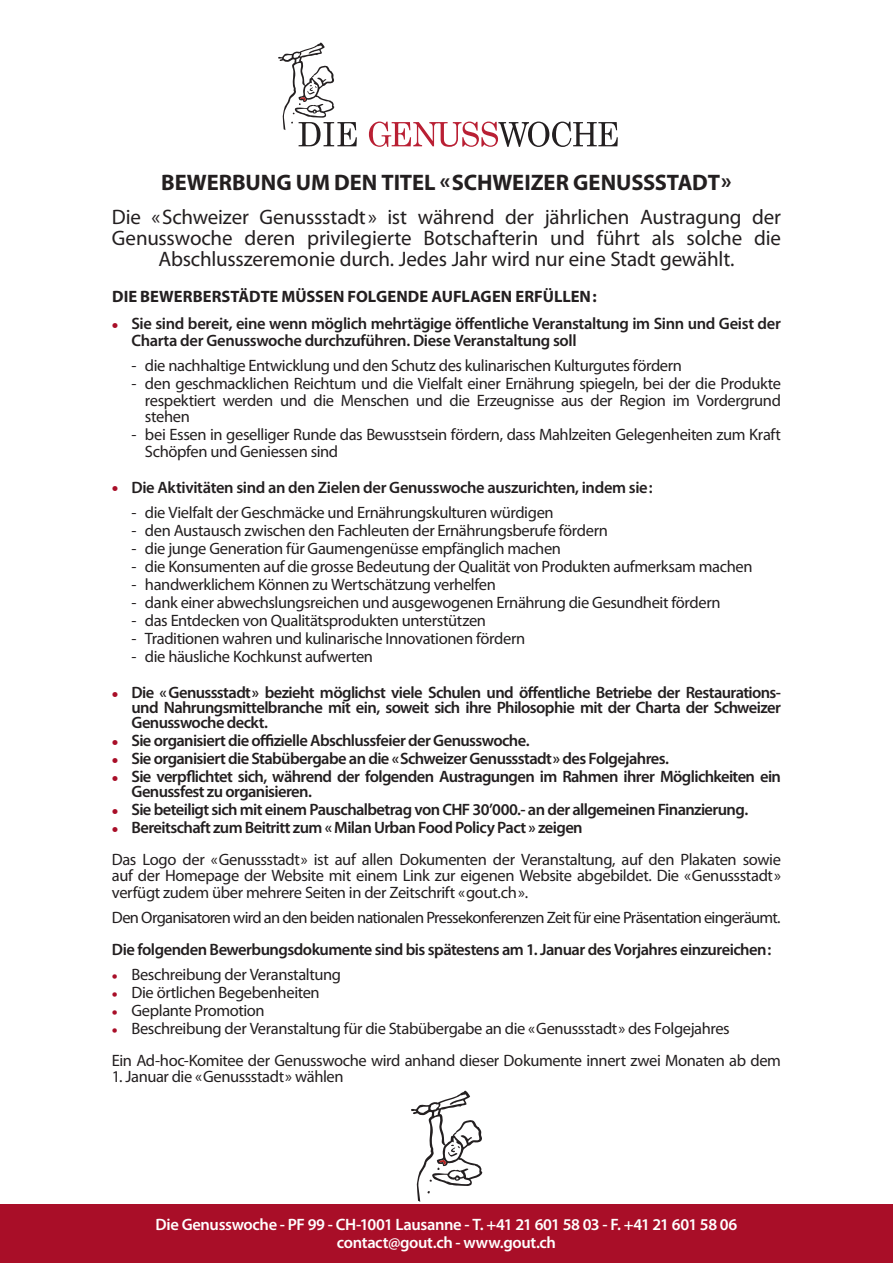
<style>
.page{position:relative;width:893px;height:1263px;background:#fff}
.page>*{position:absolute;margin:0;border:0;box-sizing:border-box;transform-origin:0 0}
.t1{font:700 22.5px "Myriad Pro";letter-spacing:-.005em;color:#231f20}
.t2{font:21px/21px "Myriad Pro";letter-spacing:-.01em;color:#231f20;text-align:center}
.t3{font:16.5px/16.5px "Myriad Pro";letter-spacing:-.025em;color:#231f20;text-align:justify}
.t4{font:600 16.5px/15px "Myriad Pro";letter-spacing:-.035em;color:#231f20}
.t5{font:16.5px "Myriad Pro";letter-spacing:-.045em;color:#231f20}
.t6{font:600 16.5px "Myriad Pro";letter-spacing:-.025em;color:#fff}
.t7{font:700 16.5px "Myriad Pro";letter-spacing:.005em;color:#231f20}
.s1{font-size:21px;color:#a90e28}
</style>
<div class="page">
<div style="left:0;top:1204px;width:893px;height:59px;background:#a90e28"></div>
<svg style="left:278px;top:43px;width:79px;height:103px"></svg>
<svg style="left:369px;top:122px;width:249px;height:25px"></svg>
<svg style="left:411px;top:1090px;width:72px;height:112px"></svg>
<p class="t1" style="left:161px;top:168px;width:572px">BEWERBUNG UM DEN TITEL «SCHWEIZER GENUSSSTADT»</p>
<p class="t2" style="left:112px;top:206px;width:671px">Die «Schweizer Genussstadt» ist während der jährlichen Austragung der<br>Genusswoche deren privilegierte Botschafterin und führt als solche die<br>Abschlusszeremonie durch. Jedes Jahr wird nur eine Stadt gewählt.</p>
<p class="t7" style="left:112px;top:286px;width:486px">DIE BEWERBERSTÄDTE MÜSSEN FOLGENDE AUFLAGEN ERFÜLLEN:</p>
<p class="t4" style="left:131px;top:315px;width:651px;line-height:16.5px;text-indent:-20px"><span class="s1">•</span> Sie sind bereit, eine wenn möglich mehrtägige öffentliche Veranstaltung im Sinn und Geist der<br>Charta der Genusswoche durchzuführen. Diese Veranstaltung soll</p>
<p class="t3" style="left:131px;top:357px;width:552px">- die nachhaltige Entwicklung und den Schutz des kulinarischen Kulturgutes fördern</p>
<p class="t3" style="left:145px;top:375px;width:638px;text-indent:-13px">- den geschmacklichen Reichtum und die Vielfalt einer Ernährung spiegeln, bei der die Produkte respektiert werden und die Menschen und die Erzeugnisse aus der Region im Vordergrund stehen</p>
<p class="t3" style="left:145px;top:426px;width:637px;text-indent:-13px">- bei Essen in geselliger Runde das Bewusstsein fördern, dass Mahlzeiten Gelegenheiten zum Kraft<br>Schöpfen und Geniessen sind</p>
<p class="t4" style="left:112px;top:479px;width:542px"><span class="s1">•</span> Die Aktivitäten sind an den Zielen der Genusswoche auszurichten, indem sie:</p>
<p class="t3" style="left:131px;top:504px;width:424px">- die Vielfalt der Geschmäcke und Ernährungskulturen würdigen</p>
<p class="t3" style="left:131px;top:522px;width:478px">- den Austausch zwischen den Fachleuten der Ernährungsberufe fördern</p>
<p class="t3" style="left:131px;top:540px;width:431px">- die junge Generation für Gaumengenüsse empfänglich machen</p>
<p class="t3" style="left:131px;top:558px;width:623px">- die Konsumenten auf die grosse Bedeutung der Qualität von Produkten aufmerksam machen</p>
<p class="t3" style="left:131px;top:576px;width:366px">- handwerklichem Können zu Wertschätzung verhelfen</p>
<p class="t3" style="left:131px;top:594px;width:591px">- dank einer abwechslungsreichen und ausgewogenen Ernährung die Gesundheit fördern</p>
<p class="t3" style="left:131px;top:612px;width:356px">- das Entdecken von Qualitätsprodukten unterstützen</p>
<p class="t3" style="left:131px;top:630px;width:395px">- Traditionen wahren und kulinarische Innovationen fördern</p>
<p class="t3" style="left:131px;top:648px;width:243px">- die häusliche Kochkunst aufwerten</p>
<p class="t4" style="left:131px;top:685px;width:651px;text-align:justify;text-indent:-20px"><span class="s1">•</span> Die «Genussstadt» bezieht möglichst viele Schulen und öffentliche Betriebe der Restaurations&shy;und Nahrungsmittelbranche mit ein, soweit sich ihre Philosophie mit der Charta der Schweizer Genusswoche deckt.</p>
<p class="t4" style="left:112px;top:733px;width:419px"><span class="s1">•</span> Sie organisiert die offizielle Abschlussfeier der Genusswoche.</p>
<p class="t4" style="left:112px;top:751px;width:559px"><span class="s1">•</span> Sie organisiert die Stabübergabe an die «Schweizer Genussstadt» des Folgejahres.</p>
<p class="t4" style="left:131px;top:769px;width:651px;text-indent:-20px"><span class="s1">•</span> Sie verpflichtet sich, während der folgenden Austragungen im Rahmen ihrer Möglichkeiten ein<br>Genussfest zu organisieren.</p>
<p class="t4" style="left:112px;top:802px;width:638px"><span class="s1">•</span> Sie beteiligt sich mit einem Pauschalbetrag von CHF 30’000.- an der allgemeinen Finanzierung.</p>
<p class="t4" style="left:112px;top:820px;width:472px"><span class="s1">•</span> Bereitschaft zum Beitritt zum « Milan Urban Food Policy Pact » zeigen</p>
<p class="t3" style="left:112px;top:851px;width:670px">Das Logo der «Genussstadt» ist auf allen Dokumenten der Veranstaltung, auf den Plakaten sowie auf der Homepage der Website mit einem Link zur eigenen Website abgebildet. Die «Genussstadt» verfügt zudem über mehrere Seiten in der Zeitschrift «gout.ch».</p>
<p class="t5" style="left:112px;top:907px;width:670px">Den Organisatoren wird an den beiden nationalen Pressekonferenzen Zeit für eine Präsentation eingeräumt.</p>
<p class="t4" style="left:112px;top:941px;width:661px">Die folgenden Bewerbungsdokumente sind bis spätestens am 1. Januar des Vorjahres einzureichen:</p>
<p class="t3" style="left:112px;top:966px;width:231px"><span class="s1">•</span> Beschreibung der Veranstaltung</p>
<p class="t3" style="left:112px;top:984px;width:209px"><span class="s1">•</span> Die örtlichen Begebenheiten</p>
<p class="t3" style="left:112px;top:1002px;width:154px"><span class="s1">•</span> Geplante Promotion</p>
<p class="t3" style="left:112px;top:1020px;width:619px"><span class="s1">•</span> Beschreibung der Veranstaltung für die Stabübergabe an die «Genussstadt» des Folgejahres</p>
<p class="t3" style="left:112px;top:1052px;width:670px">Ein Ad-hoc-Komitee der Genusswoche wird anhand dieser Dokumente innert zwei Monaten ab dem</p>
<p class="t3" style="left:112px;top:1068px;width:233px">1. Januar die «Genussstadt» wählen</p>
<p class="t6" style="left:156px;top:1213px;width:583px">Die Genusswoche - PF 99 - CH-1001 Lausanne - T. +41 21 601 58 03 - F. +41 21 601 58 06</p>
<p class="t6" style="left:337px;top:1231px;width:221px">contact@gout.ch - www.gout.ch</p>
</div>
